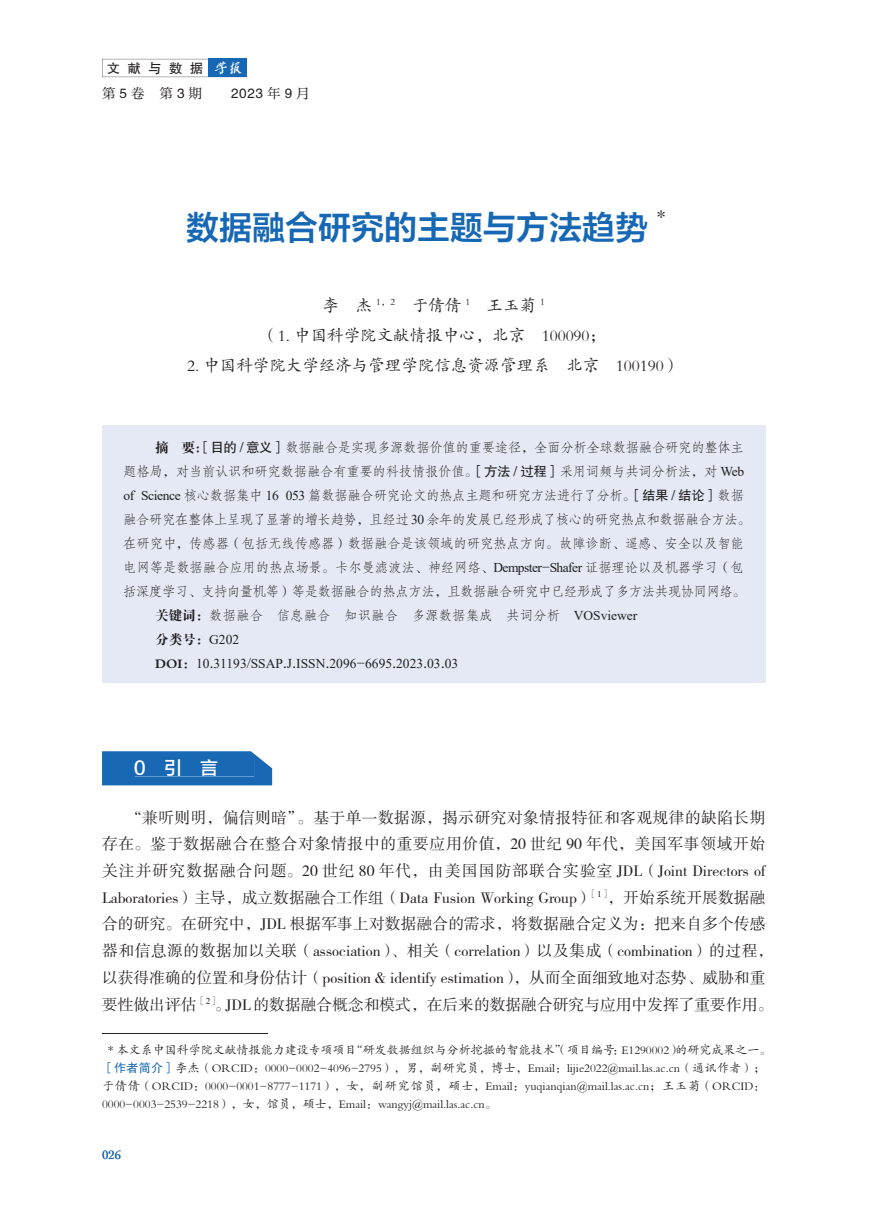
<style>
.page{position:relative;width:893px;height:1212px;background:#fff}
.page>*{position:absolute;margin:0;border:0;box-sizing:border-box;transform-origin:0 0}
.t1{font:33px "FZLTZCHK GBK1 0";color:#1768b4}
.t2{font:19.2px "FZSSK GBK1 0";color:#231f20}
.t3{font:18px "FZLTZHK GBK1 0";color:#fff}
.t4{font:16.5px/30.2px "FZKTK GBK1 0";color:#231f20;text-align:center}
.t5{font:15.75px/26.7px "FZSSK GBK1 0";color:#231f20}
.t6{font:13.5px "FZFSK GBK1 0";letter-spacing:-.03em;color:#231f20}
.t7{font:13.5px "Times New Roman";color:#231f20}
.t8{font:13.5px "FZFSK GBK1 0";color:#231f20}
.t9{font:13.5px "FZHTK GBK1 0";letter-spacing:.535em;color:#231f20}
.t10{font:13.5px "FZDBSK GBK1 0";color:#231f20}
.t11{font:13.5px "FZXIYSK GBK1 0";color:#231f20}
.t12{font:12.75px "Cochin";color:#1768b4}
.t13{font:12px/18px "FZKTK GBK1 0";color:#231f20}
.s1{font-family:"Cai Yun Han Mao Bi Xing jian";color:#fff}
.s2{font-family:"FZHTK GBK1 0"}
.s3{font-family:"FZXIYSK GBK1 0"}
.s4{font-family:"FZLTZCHK GBK1 0";color:#fff}
.s5{font-family:"FZDBSK GBK1 0"}
.s6{font-family:"Times New Roman"}
.s7{font-family:"FZFSK GBK1 0"}
.s8{font-family:"FZSSK GBK1 0"}
.s9{font-family:"FZHTK GBK1 0";color:#1768b4}
</style>
<div class="page">
<svg style="left:102px;top:59px;width:106px;height:18px"></svg>
<div style="left:208px;top:59px;width:39px;height:18px;background:#1768b4"></div>
<div style="left:102px;top:425px;width:663px;height:257px;background:#e4e9f5"></div>
<hr style="left:102px;top:1033px;width:166px;height:1px;background:#231f20">
<svg style="left:102px;top:751px;width:170px;height:34px"></svg>
<div style="left:135px;top:759px;width:119px;height:17px;background:#1868b4"></div>
<p class="t9" style="left:107px;top:61px;width:137px">文献与数据 <span class="s1">学报</span></p>
<p class="t11" style="left:102px;top:85px;width:102px">第<span class="s2">5</span>卷 第<span class="s2">3</span>期</p>
<p class="t9" style="left:231px;top:86px;width:80px">2023 <span class="s3">年</span> 9 <span class="s3">月</span></p>
<h1 class="t1" style="left:186px;top:210px;width:464px">数据融合研究的主题与方法趋势</h1>
<p class="t2" style="left:656px;top:207px;width:26px">*<span class="s4">A</span></p>
<p class="t4" style="left:261px;top:290px;width:346px">李 杰 <sup>1，2</sup> 于倩倩 <sup>1</sup> 王玉菊 <sup>1<br></sup>（1. 中国科学院文献情报中心，北京 100090；</p>
<p class="t4" style="left:187px;top:351px;width:495px">2. 中国科学院大学经济与管理学院信息资源管理系 北京 100190）</p>
<p class="t6" style="left:155px;top:440px;width:590px"><span class="s5">摘 要：</span><span class="s2">［目的 / 意义］</span>数据融合是实现多源数据价值的重要途径，全面分析全球数据融合研究的整体主</p>
<p class="t6" style="left:123px;top:464px;width:622px">题格局，对当前认识和研究数据融合有重要的科技情报价值。<span class="s2">［方法 / 过程］</span>采用词频与共词分析法，对 <span class="s6">Web</span></p>
<p class="t6" style="left:123px;top:488px;width:622px"><span class="s6">of Science</span> 核心数据集中 <span class="s6">16 053</span> 篇数据融合研究论文的热点主题和研究方法进行了分析。<span class="s2">［结果 / 结论］</span>数据</p>
<p class="t6" style="left:123px;top:512px;width:629px">融合研究在整体上呈现了显著的增长趋势，且经过 <span class="s6">30</span> 余年的发展已经形成了核心的研究热点和数据融合方法。</p>
<p class="t6" style="left:123px;top:536px;width:622px">在研究中，传感器（包括无线传感器）数据融合是该领域的研究热点方向。故障诊断、遥感、安全以及智能</p>
<p class="t6" style="left:123px;top:560px;width:622px">电网等是数据融合应用的热点场景。卡尔曼滤波法、神经网络、<span class="s6">Dempster</span>-<span class="s6">Shafer</span> 证据理论以及机器学习（包</p>
<p class="t6" style="left:123px;top:584px;width:624px">括深度学习、支持向量机等）等是数据融合的热点方法，且数据融合研究中已经形成了多方法共现协同网络。</p>
<p class="t8" style="left:155px;top:608px;width:484px"><span class="s5">关键词：</span>数据融合 信息融合 知识融合 多源数据集成 共词分析 <span class="s6">VOSviewer</span></p>
<p class="t10" style="left:155px;top:632px;width:85px">分类号：<span class="s6">G202</span></p>
<p class="t7" style="left:155px;top:654px;width:305px"><span class="s5">DOI：</span>10<span class="s7">.</span>31193<span class="s7">/</span>SSAP<span class="s7">.</span>J<span class="s7">.</span>ISSN<span class="s7">.</span>2096<span class="s7">-</span>6695<span class="s7">.</span>2023<span class="s7">.</span>03<span class="s7">.</span>03</p>
<p class="t3" style="left:134px;top:758px;width:86px">0 引 言</p>
<p class="t5" style="left:102px;top:804px;width:673px;text-indent:24px">“兼听则明，偏信则暗”。基于单一数据源，揭示研究对象情报特征和客观规律的缺陷长期存在。鉴于数据融合在整合对象情报中的重要应用价值，20 世纪 90 年代，美国军事领域开始关注并研究数据融合问题。20 世纪 80 年代，由美国国防部联合实验室 JDL（Joint Directors of Laboratories）主导，成立数据融合工作组（Data Fusion Working Group）<sup>［1］</sup>，开始系统开展数据融合的研究。在研究中，JDL 根据军事上对数据融合的需求，将数据融合定义为：把来自多个传感器和信息源的数据加以关联（association）、相关（correlation）以及集成（combination）的过程，以获得准确的位置和身份估计（position &amp; identify estimation），从而全面细致地对态势、威胁和重要性做出评估<sup>［2］</sup>。JDL 的数据融合概念和模式，在后来的数据融合研究与应用中发挥了重要作用。</p>
<p class="t13" style="left:102px;top:1041px;width:671px;text-indent:6px"><span class="s8">*</span> 本文系中国科学院文献情报能力建设专项项目“研发数据组织与分析挖掘的智能技术”（项目编号：E1290002）的研究成果之一。<span class="s9">［作者简介］</span>李杰（ORCID：0000-0002-4096-2795），男，副研究员，博士，Email：lijie2022@mail.las.ac.cn（通讯作者）；于倩倩（ORCID：0000-0001-8777-1171），女，副研究馆员，硕士，Email：yuqianqian@mail.las.ac.cn；王玉菊（ORCID：0000-0003-2539-2218），女，馆员，硕士，Email：wangyj@mail.las.ac.cn。</p>
<p class="t12" style="left:102px;top:1146px;width:21px">026</p>
</div>
